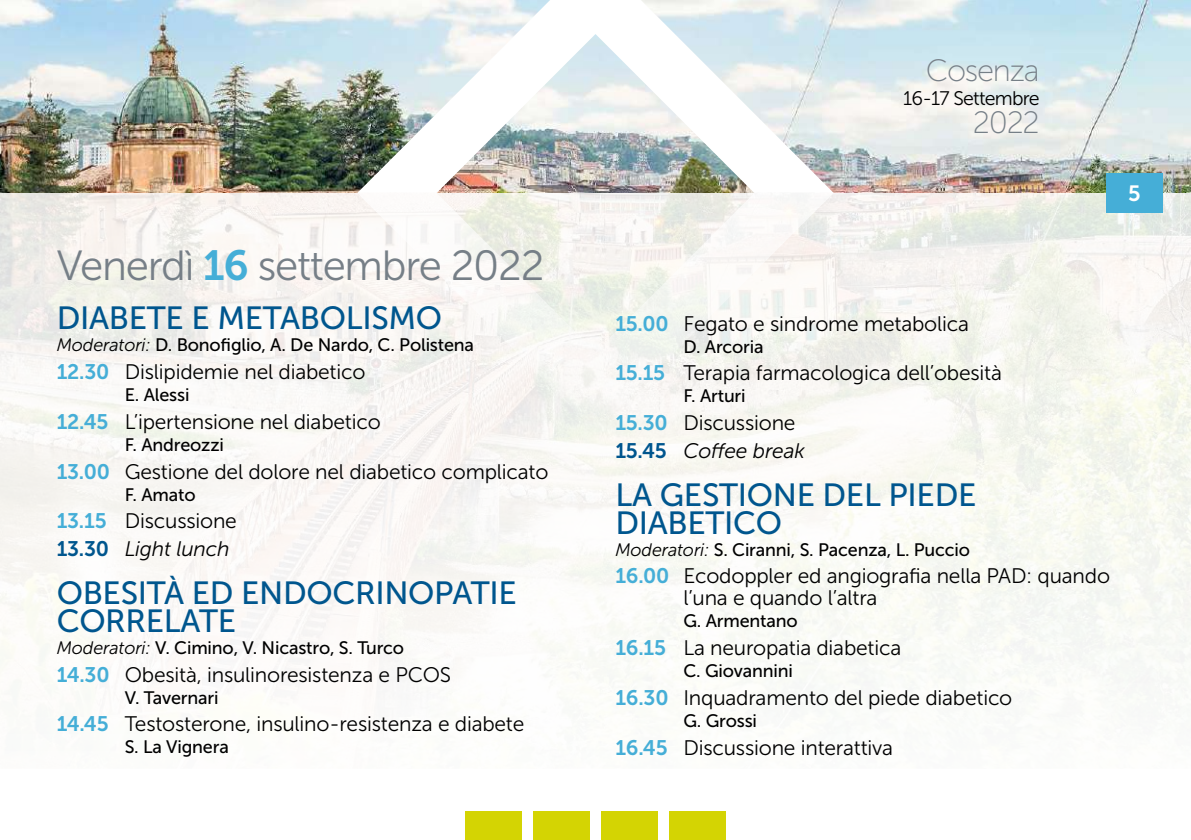
<style>
.page{position:relative;width:1191px;height:840px;background:#fff}
.page>*{position:absolute;margin:0;border:0;box-sizing:border-box;transform-origin:0 0}
.t1{font:42px "Museo Sans 300";letter-spacing:-.03em;color:#767f87}
.t2{font:32px/28px "Museo Sans 500";letter-spacing:-.01em;color:#00568e}
.t3{font:30.8px "Museo Sans 100";letter-spacing:-.04em;color:#767f87}
.t4{font:22px "Museo Sans 700";color:#fff}
.t5{font:21px/27.6px "Museo Sans 300";letter-spacing:-.01em;color:#000}
.t6{font:19.6px "Museo Sans 300";letter-spacing:-.04em;color:#000}
.t7{font:18px "Museo Sans 500";letter-spacing:-.01em;color:#000}
.s1{font-family:"Museo Sans 700";color:#45aed7}
.s2{font-family:"Museo Sans 300";font-style:italic}
.s3{font-family:"Museo Sans 700";color:#00568e}
.s4{font-style:italic}
</style>
<div class="page">
<img style="left:0;top:193px;width:1191px;height:469px">
<img style="left:0;top:0;width:1191px;height:193px">
<div style="left:1106px;top:173px;width:56px;height:40px;background:#45aed7"></div>
<div style="left:465px;top:811px;width:57px;height:28px;background:#d4d403"></div>
<div style="left:533px;top:811px;width:57px;height:28px;background:#d4d403"></div>
<div style="left:601px;top:811px;width:57px;height:28px;background:#d4d403"></div>
<div style="left:669px;top:811px;width:57px;height:28px;background:#d4d403"></div>
<img style="left:357px;top:0;width:476px;height:193px">
<svg style="left:357px;top:193px;width:476px;height:238px;fill:#f7f5f1"></svg>
<h1 class="t1" style="left:57px;top:242px;width:489px">Venerdì <span class="s1">16</span> settembre 2022</h1>
<h2 class="t2" style="left:57px;top:304px;width:387px">DIABETE E METABOLISMO</h2>
<p class="t7" style="left:57px;top:335px;width:419px"><span class="s2">Moderatori:</span> D. Bonofiglio, A. De Nardo, C. Polistena</p>
<p class="t5" style="left:57px;top:358px;width:310px"><span class="s1">12.30</span> Dislipidemie nel diabetico</p>
<p class="t7" style="left:125px;top:385px;width:66px">E. Alessi</p>
<p class="t5" style="left:57px;top:408px;width:325px"><span class="s1">12.45</span> L’ipertensione nel diabetico</p>
<p class="t7" style="left:125px;top:434px;width:101px">F. Andreozzi</p>
<p class="t5" style="left:57px;top:457px;width:493px"><span class="s1">13.00</span> Gestione del dolore nel diabetico complicato</p>
<p class="t7" style="left:125px;top:484px;width:72px">F. Amato</p>
<p class="t5" style="left:57px;top:507px;width:182px"><span class="s1">13.15</span> Discussione<br><span class="s3">13.30</span> <span class="s4">Light lunch</span></p>
<h2 class="t2" style="left:57px;top:578px;width:462px">OBESITÀ ED ENDOCRINOPATIE<br>CORRELATE</h2>
<p class="t7" style="left:57px;top:637px;width:349px"><span class="s2">Moderatori:</span> V. Cimino, V. Nicastro, S. Turco</p>
<p class="t5" style="left:57px;top:660px;width:396px"><span class="s1">14.30</span> Obesità, insulinoresistenza e PCOS</p>
<p class="t7" style="left:125px;top:687px;width:95px">V. Tavernari</p>
<p class="t5" style="left:57px;top:710px;width:469px"><span class="s1">14.45</span> Testosterone, insulino-resistenza e diabete</p>
<p class="t7" style="left:125px;top:736px;width:106px">S. La Vignera</p>
<h3 class="t3" style="left:925px;top:54px;width:116px">Cosenza</h3>
<p class="t6" style="left:903px;top:88px;width:138px">16-17 Settembre</p>
<h3 class="t3" style="left:972px;top:106px;width:68px">2022</h3>
<p class="t4" style="left:1128px;top:181px;width:14px">5</p>
<p class="t5" style="left:615px;top:309px;width:355px"><span class="s1">15.00</span> Fegato e sindrome metabolica</p>
<p class="t7" style="left:683px;top:336px;width:82px">D. Arcoria</p>
<p class="t5" style="left:615px;top:359px;width:388px"><span class="s1">15.15</span> Terapia farmacologica dell’obesità</p>
<p class="t7" style="left:683px;top:386px;width:64px">F. Arturi</p>
<p class="t5" style="left:615px;top:409px;width:191px"><span class="s1">15.30</span> Discussione<br><span class="s3">15.45</span> <span class="s4">Coffee break</span></p>
<h2 class="t2" style="left:615px;top:480px;width:362px">LA GESTIONE DEL PIEDE<br>DIABETICO</h2>
<p class="t7" style="left:615px;top:539px;width:356px"><span class="s2">Moderatori:</span> S. Ciranni, S. Pacenza, L. Puccio</p>
<p class="t5" style="left:683px;top:565px;width:428px;line-height:22px;text-indent:-68px"><span class="s1">16.00</span> Ecodoppler ed angiografia nella PAD: quando l’una e quando l’altra</p>
<p class="t7" style="left:683px;top:611px;width:116px">G. Armentano</p>
<p class="t5" style="left:615px;top:634px;width:287px"><span class="s1">16.15</span> La neuropatia diabetica</p>
<p class="t7" style="left:683px;top:660px;width:111px">C. Giovannini</p>
<p class="t5" style="left:615px;top:683px;width:398px"><span class="s1">16.30</span> Inquadramento del piede diabetico</p>
<p class="t7" style="left:683px;top:710px;width:75px">G. Grossi</p>
<p class="t5" style="left:615px;top:733px;width:279px"><span class="s1">16.45</span> Discussione interattiva</p>
</div>
